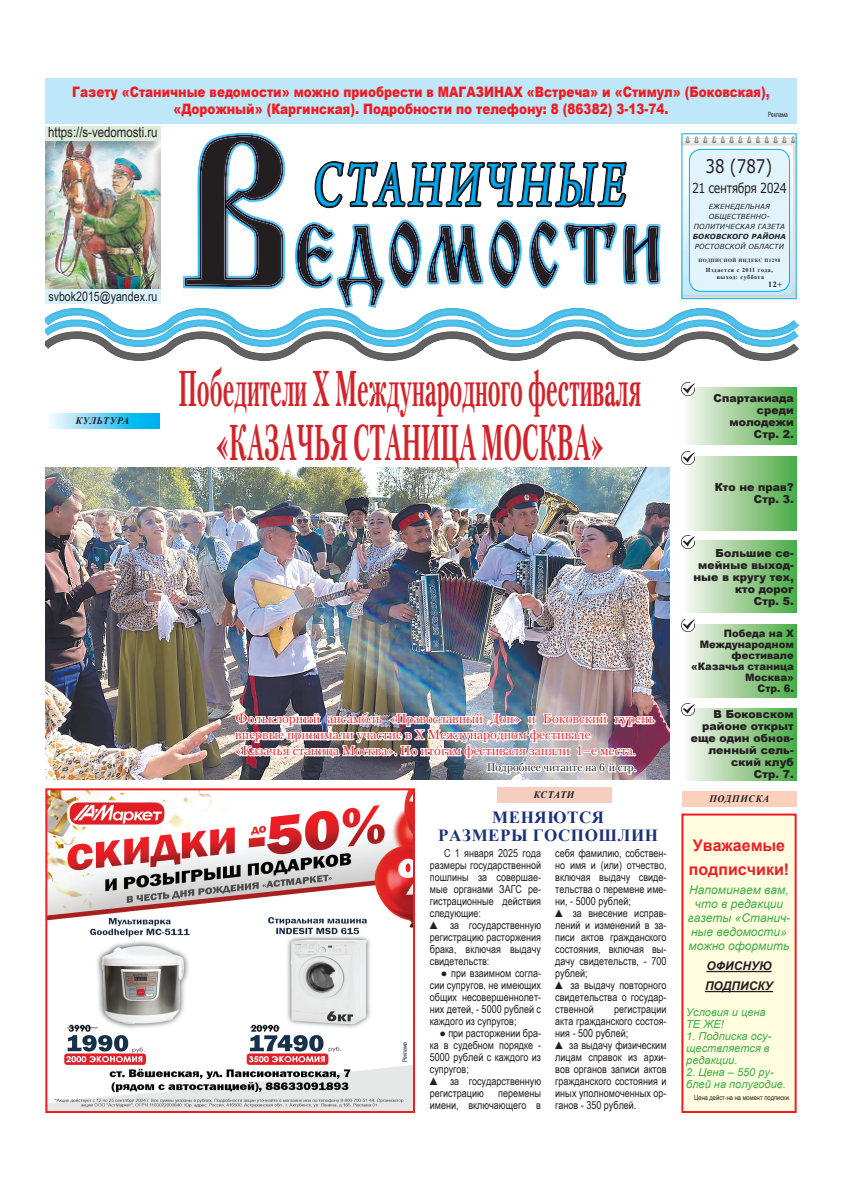
<style>
.page{position:relative;width:842px;height:1191px;background:#fff}
.page>*{position:absolute;margin:0;border:0;box-sizing:border-box;transform-origin:0 0}
.t1{font:66.4px "Arno Pro Italic Sm Text";letter-spacing:.095em;color:#00aeef;scale:.7 1}
.t2{font:700 50.1px/54px "Petersburg C";color:#d1232a;text-align:center;scale:.46 1}
.t3{font:18.8px "Verdana";color:#231f20;scale:.8 1}
.t4{font:700 17px/18px "Times New Roman";letter-spacing:.035em;color:#1c3177}
.t5{font:700 16px/23.7px "Arial";color:#ee1d23}
.t6{font:900 14.4px/17px "Arial";color:#ee1d23;text-align:center;scale:.83 1}
.t7{font:14px "Arial Narrow";color:#231f20}
.t8{font:13.8px "Verdana";letter-spacing:-.04em;color:#231f20;scale:.8 1}
.t9{font:13px/16px "Petersburg C";color:#ee1d23}
.t10{font:13px "Arial Narrow";color:#231f20}
.t11{font:italic 12px/14px "Arial";color:#40ae49;text-align:center}
.t12{font:italic 700 12px/20px "Arial";color:#231f20}
.t13{font:11px/12px "Arial Narrow";color:#231f20;text-align:justify}
.t14{font:900 11px/12px "Arial";color:#231f20;text-align:right}
.t15{font:italic 11px/12px "Arial";color:#40ae49}
.t16{font:11px "Petersburg C";color:#231f20}
.t17{font:900 10.3px/11px "Arial";color:#231f20;text-align:right}
.t18{font:italic 700 10px "Times New Roman";letter-spacing:.065em;color:#231f20}
.t19{font:700 8px "Times New Roman";color:#231f20}
.t20{font:7.2px "Arial Narrow";color:#231f20;scale:.83 1}
.t21{font:italic 7px/10px "Verdana";letter-spacing:.02em;color:#231f20;text-align:center}
.t22{font:7px "Arial Narrow";color:#231f20}
.t23{font:italic 700 7px "Verdana";letter-spacing:.02em;color:#231f20}
.t24{font:700 6px/7px "Times New Roman";letter-spacing:.09em;color:#231f20;text-align:center}
.t25{font:6px "Arial Narrow";letter-spacing:-.01em;color:#231f20;scale:1.04 1}
.t26{font:700 5px "Times New Roman";letter-spacing:.09em;color:#231f20}
</style>
<div class="page">
<div style="left:45px;top:126px;width:116px;height:15px;background:#ddecd9"></div>
<svg style="left:45px;top:133px;width:754px;height:198px"></svg>
<div style="left:45px;top:331px;width:764px;height:43px;background:#808180;opacity:.5"></div>
<div style="left:44px;top:142px;width:127px;height:161px;background:#808180;opacity:.5"></div>
<div style="left:45px;top:289px;width:116px;height:14px;background:#d9f1fb"></div>
<img style="left:683px;top:136px;width:112px;height:161px">
<div style="left:689px;top:149px;width:100px;height:142px;background:#e1f4fc;border-radius:12px"></div>
<div style="left:689px;top:149px;width:101px;height:143px;border:1px solid #00aeef;border-radius:12px"></div>
<div style="left:45px;top:78px;width:752px;height:45px;background:#bee7fa"></div>
<div style="left:682px;top:814px;width:114px;height:298px;background:#fffce0"></div>
<hr style="left:706px;top:971px;width:66px;height:1px;background:#231f20">
<hr style="left:705px;top:991px;width:68px;height:1px;background:#231f20">
<div style="left:681px;top:813px;width:116px;height:300px;border:2px solid #ee1d23"></div>
<svg style="left:50px;top:413px;width:110px;height:16px;background:#64d0f5"></svg>
<div style="left:681px;top:387px;width:116px;height:57px;background:linear-gradient(to right,#fef9f7,#4bab46)"></div>
<svg style="left:681px;top:383px;width:13px;height:12px"></svg>
<div style="left:681px;top:456px;width:116px;height:74px;background:linear-gradient(to right,#fef9f8,#4bab46)"></div>
<svg style="left:681px;top:452px;width:13px;height:12px"></svg>
<div style="left:681px;top:624px;width:116px;height:73px;background:linear-gradient(to right,#fffaf8,#4bab45)"></div>
<svg style="left:681px;top:619px;width:13px;height:13px"></svg>
<img style="left:48px;top:791px;width:364px;height:319px">
<div style="left:45px;top:788px;width:370px;height:325px;border:2px solid #ee1d23"></div>
<svg style="left:390px;top:1038px;width:23px;height:25px"></svg>
<div style="left:681px;top:540px;width:116px;height:73px;background:linear-gradient(to right,#fef9f8,#4bab46)"></div>
<svg style="left:681px;top:536px;width:13px;height:12px"></svg>
<img style="left:45px;top:468px;width:624px;height:311px">
<img style="left:232px;top:700px;width:424px;height:76px">
<div style="left:681px;top:708px;width:116px;height:72px;background:linear-gradient(to right,#fffaf8,#4bab45)"></div>
<svg style="left:681px;top:703px;width:13px;height:13px"></svg>
<div style="left:497px;top:787px;width:114px;height:15px;background:#f4cfc0"></div>
<div style="left:682px;top:791px;width:115px;height:15px;background:#fcd0bd"></div>
<h3 class="t6" style="left:72px;top:83px;width:842px">Газету «Станичные ведомости» можно приобрести в МАГАЗИНАХ «Встреча» и «Стимул» (Боковская), «Дорожный» (Каргинская). Подробности по телефону: 8 (86382) 3-13-74.</h3>
<p class="t20" style="left:768px;top:109px;width:25px">Реклама</p>
<p class="t7" style="left:48px;top:122px;width:111px">https://s-vedomosti.ru</p>
<p class="t10" style="left:48px;top:287px;width:111px">svbok2015@yandex.ru</p>
<h1 class="t1" style="left:313px;top:147px;width:448px">СТАНИЧНЫЕ</h1>
<h3 class="t3" style="left:706px;top:153px;width:85px">38 (787)</h3>
<p class="t8" style="left:692px;top:179px;width:120px">21 сентября 2024</p>
<p class="t21" style="left:694px;top:201px;width:93px">ЕЖЕНЕДЕЛЬНАЯ<br>ОБЩЕСТВЕННО-<br>ПОЛИТИЧЕСКАЯ ГАЗЕТА</p>
<p class="t23" style="left:693px;top:232px;width:95px">БОКОВСКОГО РАЙОНА</p>
<p class="t21" style="left:695px;top:241px;width:91px">РОСТОВСКОЙ ОБЛАСТИ</p>
<p class="t26" style="left:699px;top:257px;width:83px">ПОДПИСНОЙ ИНДЕКС П1298</p>
<p class="t24" style="left:706px;top:266px;width:69px">Издается с 2011 года, выход: суббота</p>
<p class="t19" style="left:768px;top:279px;width:15px">12+</p>
<p class="t18" style="left:76px;top:414px;width:55px">культура</p>
<h2 class="t2" style="left:179px;top:362px;width:1007px">Победители X Международного фестиваля «Казачья станица Москва»</h2>
<p class="t9" style="left:235px;top:710px;width:421px">Фольклорный ансамбль «Православный Дон» и Боковский курень впервые принимали участие в Х Международном фестивале<br>«Казачья станица Москва». По итогам фестиваля заняли 1–е места.</p>
<p class="t16" style="left:487px;top:761px;width:151px">Подробнее читайте на 6-й стр.</p>
<p class="t18" style="left:534px;top:788px;width:42px">кстати</p>
<p class="t25" style="left:400px;top:1062px;width:21px;rotate:-90deg">Реклама</p>
<h3 class="t4" style="left:438px;top:807px;width:167px;text-indent:54px">Меняются размеры госпо</h3>
<h3 class="t4" style="left:598px;top:825px;width:47px">шлин</h3>
<p class="t13" style="left:430px;top:847px;width:113px;text-indent:14px">С 1 января 2025 года размеры государственной пошлины за совершае&shy;мые органами ЗАГС ре&shy;гистрационные действия следующие:</p>
<p class="t13" style="left:430px;top:919px;width:113px">▲ за государственную регистрацию расторжения брака, включая выдачу свидетельств:</p>
<p class="t13" style="left:430px;top:967px;width:113px;text-indent:11px">● при взаимном согла&shy;сии супругов, не имеющих общих несовершеннолет&shy;них детей, - 5000 рублей с каждого из супругов;</p>
<p class="t13" style="left:430px;top:1027px;width:113px;text-indent:10px">● при расторжении бра&shy;ка в судебном порядке - 5000 рублей с каждого из супругов;</p>
<p class="t13" style="left:430px;top:1075px;width:113px">▲ за государственную регистрацию</p>
<p class="t13" style="left:430px;top:1087px;width:113px;text-align:right">перемены<br>имени, включающего в</p>
<p class="t13" style="left:555px;top:847px;width:113px">себя фамилию, собствен&shy;но имя и (или) отчество, включая выдачу свиде&shy;тельства о перемене име&shy;ни, - 5000 рублей;</p>
<p class="t13" style="left:555px;top:907px;width:113px">▲ за внесение исправ&shy;лений и изменений в за&shy;писи актов гражданского состояния, включая вы&shy;дачу свидетельств, - 700 рублей;</p>
<p class="t13" style="left:555px;top:979px;width:113px">▲ за выдачу повторного свидетельства о государ&shy;ственной</p>
<p class="t13" style="left:555px;top:1003px;width:113px;text-indent:59px">регистрации акта гражданского состоя&shy;ния - 500 рублей;</p>
<p class="t13" style="left:555px;top:1039px;width:113px">▲ за выдачу физическим лицам справок из архи&shy;вов органов записи актов гражданского состояния и иных уполномоченных ор&shy;ганов - 350 рублей.</p>
<p class="t14" style="left:713px;top:391px;width:82px">Спартакиада среди молодежи<br>Стр. 2.</p>
<p class="t14" style="left:715px;top:481px;width:81px">Кто не прав?<br>Стр. 3.</p>
<p class="t14" style="left:693px;top:546px;width:102px">Большие се&shy;мейные выход&shy;ные в кругу тех, кто дорог<br>Стр. 5.</p>
<p class="t17" style="left:691px;top:627px;width:104px">Победа на X<br>Международном фестивале «Казачья станица<br>Москва»<br>Стр. 6.</p>
<p class="t14" style="left:691px;top:708px;width:105px">В Боковском районе открыт еще один обнов&shy;ленный сель&shy;ский клуб<br>Стр. 7.</p>
<p class="t18" style="left:709px;top:792px;width:61px">подписка</p>
<h3 class="t5" style="left:689px;top:833px;width:102px">Уважаемые подписчики!</h3>
<p class="t11" style="left:688px;top:883px;width:104px">Напоминаем вам, что в редакции газеты «Станич&shy;ные ведомости» можно оформить</p>
<p class="t12" style="left:705px;top:956px;width:70px">ОФИСНУЮ<br>ПОДПИСКУ</p>
<p class="t15" style="left:686px;top:1006px;width:81px">Условия и цена<br>ТЕ ЖЕ!</p>
<p class="t15" style="left:686px;top:1030px;width:87px">1. Подписка осу&shy;ществляется в редакции.</p>
<p class="t15" style="left:686px;top:1066px;width:101px">2. Цена – 550 ру&shy;блей на полугодие.</p>
<p class="t22" style="left:694px;top:1092px;width:98px">Цена дейст-на на момент подписки.</p>
</div>
